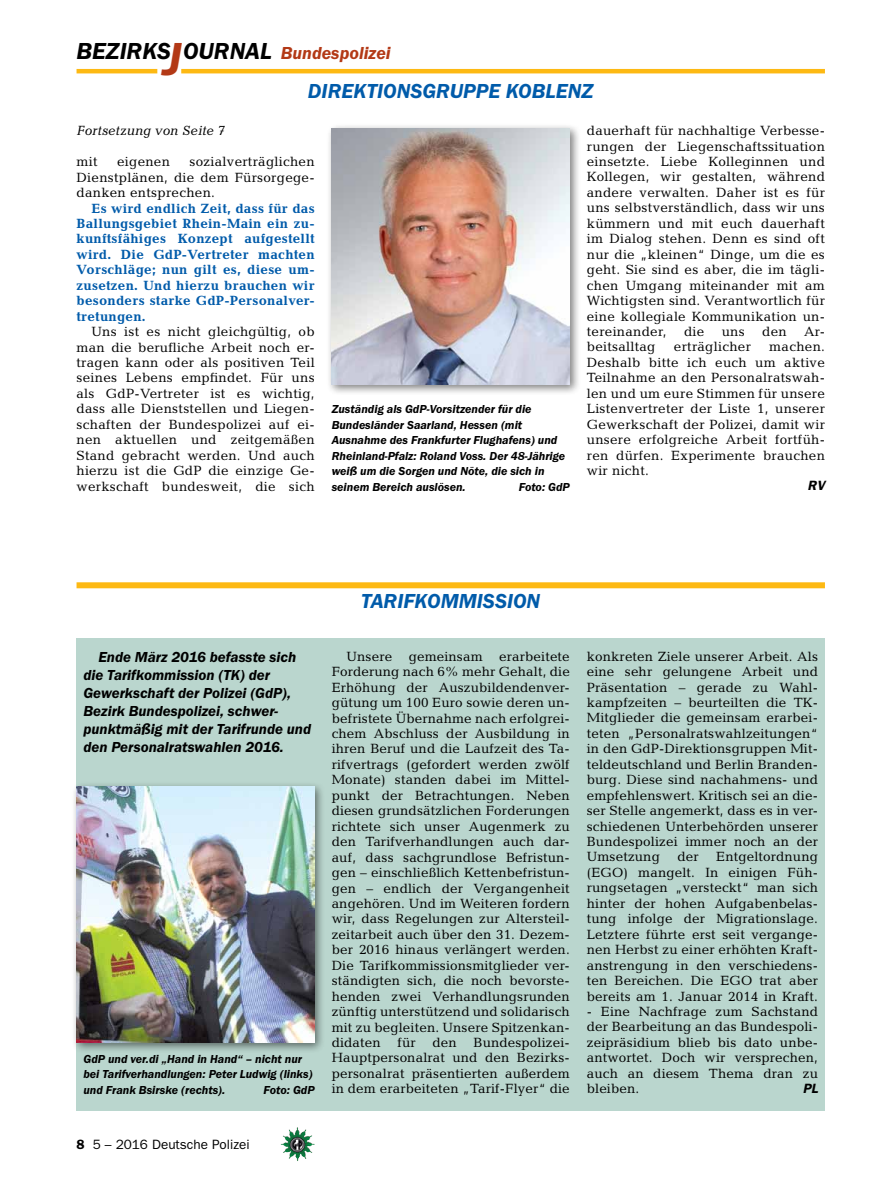
<style>
.page{position:relative;width:893px;height:1191px;background:#fff}
.page>*{position:absolute;margin:0;border:0;box-sizing:border-box;transform-origin:0 0}
.t1{font:italic 600 24px "Franklin Gothic Itc T";color:#000}
.t2{font:italic 600 21px "Franklin Gothic Itc T";color:#005baa}
.t3{font:italic 600 15px/18px "Franklin Gothic Itc T";color:#000}
.t4{font:13.5px/15.5px "Candida";letter-spacing:.02em;color:#000;text-align:justify}
.t5{font:700 13.5px/15.5px "Candida";letter-spacing:.02em;color:#005baa;text-align:justify}
.t6{font:13.5px "Franklin Gothic";color:#000}
.t7{font:italic 13.5px "Candida";color:#000}
.t8{font:italic 600 13.5px "Franklin Gothic";color:#000}
.t9{font:italic 600 12px/15.5px "Franklin Gothic Itc T";color:#000}
.s1{font-size:48px;color:#b33916}
.s2{font-size:18px;color:#b33916}
.s3{font-weight:600}
</style>
<div class="page">
<img style="left:281px;top:1128px;width:16px;height:24px">
<hr style="left:77px;top:69px;width:80px;height:4px;background:#fdb913">
<hr style="left:181px;top:69px;width:644px;height:4px;background:#fdb913">
<div style="left:76px;top:638px;width:749px;height:472px;background:#bad6ce"></div>
<div style="left:326px;top:123px;width:255px;height:273px;background:#000;opacity:.5"></div>
<img style="left:332px;top:129px;width:238px;height:255px">
<div style="left:71px;top:781px;width:255px;height:273px;background:#000;opacity:.5"></div>
<img style="left:77px;top:787px;width:238px;height:255px">
<div style="left:77px;top:582px;width:748px;height:6px;background:#fdb913"></div>
<h1 class="t1" style="left:77px;top:37px;width:316px">BEZIRKS<span class="s1">J</span>OURNAL <span class="s2">Bundespolizei</span></h1>
<h2 class="t2" style="left:308px;top:79px;width:287px">DIREKTIONSGRUPPE KOBLENZ</h2>
<p class="t7" style="left:77px;top:123px;width:150px">Fortsetzung von Seite 7</p>
<p class="t4" style="left:587px;top:123px;width:240px">dauerhaft für nachhaltige Verbesse&shy;rungen der Liegenschaftssituation einsetzte. Liebe Kolleginnen und Kollegen, wir gestalten, während andere verwalten. Daher ist es für uns selbstverständlich, dass wir uns kümmern und mit euch dauerhaft im Dialog stehen. Denn es sind oft nur die „kleinen“ Dinge, um die es geht. Sie sind es aber, die im tägli&shy;chen Umgang miteinander mit am Wichtigsten sind. Verantwortlich für eine kollegiale Kommunikation un&shy;tereinander,</p>
<p class="t4" style="left:77px;top:154px;width:240px;text-indent:113px">sozialverträglichen Dienstplänen, die dem Fürsorgege&shy;danken entsprechen.</p>
<p class="t5" style="left:77px;top:200px;width:240px;text-indent:15px">Es wird endlich Zeit, dass für das Ballungsgebiet Rhein-Main ein zu&shy;kunftsfähiges Konzept aufgestellt wird. Die GdP-Vertreter machten Vorschläge; nun gilt es, diese um&shy;zusetzen. Und hierzu brauchen wir besonders starke GdP-Personalver&shy;tretungen.</p>
<p class="t4" style="left:77px;top:324px;width:240px;text-indent:15px">Uns ist es nicht gleichgültig, ob man die berufliche Arbeit noch er&shy;tragen kann oder als positiven Teil seines Lebens empfindet. Für uns als GdP-Vertreter ist es wichtig, dass alle Dienststellen und Liegen&shy;schaften der Bundespolizei auf ei&shy;nen aktuellen und zeitgemäßen Stand gebracht werden. Und auch hierzu ist die GdP die einzige Ge&shy;werkschaft bundesweit, die sich</p>
<p class="t4" style="left:77px;top:154px;width:23px">mit</p>
<p class="t4" style="left:117px;top:154px;width:54px">eigenen</p>
<p class="t4" style="left:684px;top:324px;width:22px">die</p>
<p class="t4" style="left:722px;top:324px;width:25px">uns</p>
<p class="t4" style="left:762px;top:324px;width:26px">den</p>
<p class="t4" style="left:804px;top:324px;width:22px">Ar-</p>
<p class="t4" style="left:587px;top:339px;width:240px;text-indent:182px">machen.<br>Deshalb bitte ich euch um aktive Teilnahme an den Personalratswah&shy;len und um eure Stimmen für unsere Listenvertreter der Liste 1, unserer Gewerkschaft der Polizei, damit wir unsere erfolgreiche Arbeit fortfüh&shy;ren dürfen. Experimente brauchen wir nicht.</p>
<p class="t8" style="left:808px;top:478px;width:19px">RV</p>
<p class="t4" style="left:587px;top:339px;width:70px">beitsalltag</p>
<p class="t4" style="left:674px;top:339px;width:78px">erträglicher</p>
<p class="t9" style="left:332px;top:401px;width:235px">Zuständig als GdP-Vorsitzender für die Bundesländer Saarland, Hessen (mit Ausnahme des Frankfurter Flughafens) und Rheinland-Pfalz: Roland Voss. Der 48-Jährige weiß um die Sorgen und Nöte, die sich in seinem Bereich auslösen.</p>
<p class="t9" style="left:519px;top:479px;width:53px">Foto: GdP</p>
<h2 class="t2" style="left:361px;top:589px;width:181px">TARIFKOMMISSION</h2>
<p class="t3" style="left:83px;top:647px;width:229px;text-indent:15px">Ende März 2016 befasste sich die Tarifkommission (TK) der<br>Gewerkschaft der Polizei (GdP),<br>Bezirk Bundespolizei, schwer&shy;punktmäßig mit der Tarifrunde und den Personalratswahlen 2016.</p>
<p class="t9" style="left:83px;top:1050px;width:231px">GdP und ver.di „Hand in Hand“ – nicht nur bei Tarifverhandlungen: Peter Ludwig (links) und Frank Bsirske (rechts).</p>
<p class="t9" style="left:264px;top:1081px;width:53px">Foto: GdP</p>
<p class="t4" style="left:332px;top:648px;width:240px;text-indent:15px">Unsere gemeinsam erarbeitete Forderung nach 6% mehr Gehalt, die Erhöhung der Auszubildendenver&shy;gütung um 100 Euro sowie deren un&shy;befristete Übernahme nach erfolgrei&shy;chem Abschluss der Ausbildung in ihren Beruf und die Laufzeit des Ta&shy;rifvertrags (gefordert werden zwölf Monate) standen dabei im Mittel&shy;punkt der Betrachtungen. Neben diesen grundsätzlichen Forderungen richtete sich unser Augenmerk zu den Tarifverhandlungen auch dar&shy;auf, dass sachgrundlose Befristun&shy;gen – einschließlich Kettenbefristun&shy;gen – endlich der Vergangenheit angehören. Und im Weiteren fordern wir, dass Regelungen zur Altersteil&shy;zeitarbeit auch über den 31. Dezem&shy;ber 2016 hinaus verlängert werden.<br>Die Tarifkommissionsmitglieder ver&shy;ständigten sich, die noch bevorste&shy;henden zwei Verhandlungsrunden zünftig unterstützend und solidarisch mit zu begleiten. Unsere Spitzenkan&shy;didaten für den Bundespolizei-Hauptpersonalrat und den Bezirks&shy;personalrat präsentierten außerdem in dem erarbeiteten „Tarif-Flyer“ die</p>
<p class="t4" style="left:587px;top:648px;width:233px">konkreten Ziele unserer Arbeit. Als eine sehr gelungene Arbeit und Präsentation – gerade zu Wahl&shy;kampfzeiten – beurteilten die TK-Mitglieder die gemeinsam erarbei&shy;teten „Personalratswahlzeitungen“ in den GdP-Direktionsgruppen Mit&shy;teldeutschland und Berlin Branden&shy;burg. Diese sind nachahmens- und empfehlenswert. Kritisch sei an die&shy;ser Stelle angemerkt, dass es in ver&shy;schiedenen Unterbehörden unserer Bundespolizei immer noch an der Umsetzung</p>
<p class="t4" style="left:587px;top:849px;width:233px;text-indent:129px">Entgeltordnung (EGO) mangelt. In einigen Füh&shy;rungsetagen „versteckt“ man sich hinter der hohen Aufgabenbelas&shy;tung infolge der Migrationslage.<br>Letztere führte erst seit vergange&shy;nen Herbst zu einer erhöhten Kraft&shy;anstrengung in den verschiedens&shy;ten Bereichen. Die EGO trat aber bereits am 1. Januar 2014 in Kraft.</p>
<p class="t4" style="left:587px;top:1003px;width:233px">- Eine Nachfrage zum Sachstand der Bearbeitung an das Bundespoli&shy;zeipräsidium blieb bis dato unbe&shy;antwortet. Doch wir versprechen, auch an diesem Thema dran zu bleiben.</p>
<p class="t4" style="left:677px;top:849px;width:23px">der</p>
<p class="t8" style="left:803px;top:1080px;width:17px">PL</p>
<p class="t6" style="left:77px;top:1136px;width:175px"><span class="s3">8</span> 5 – 2016 Deutsche Polizei</p>
</div>
